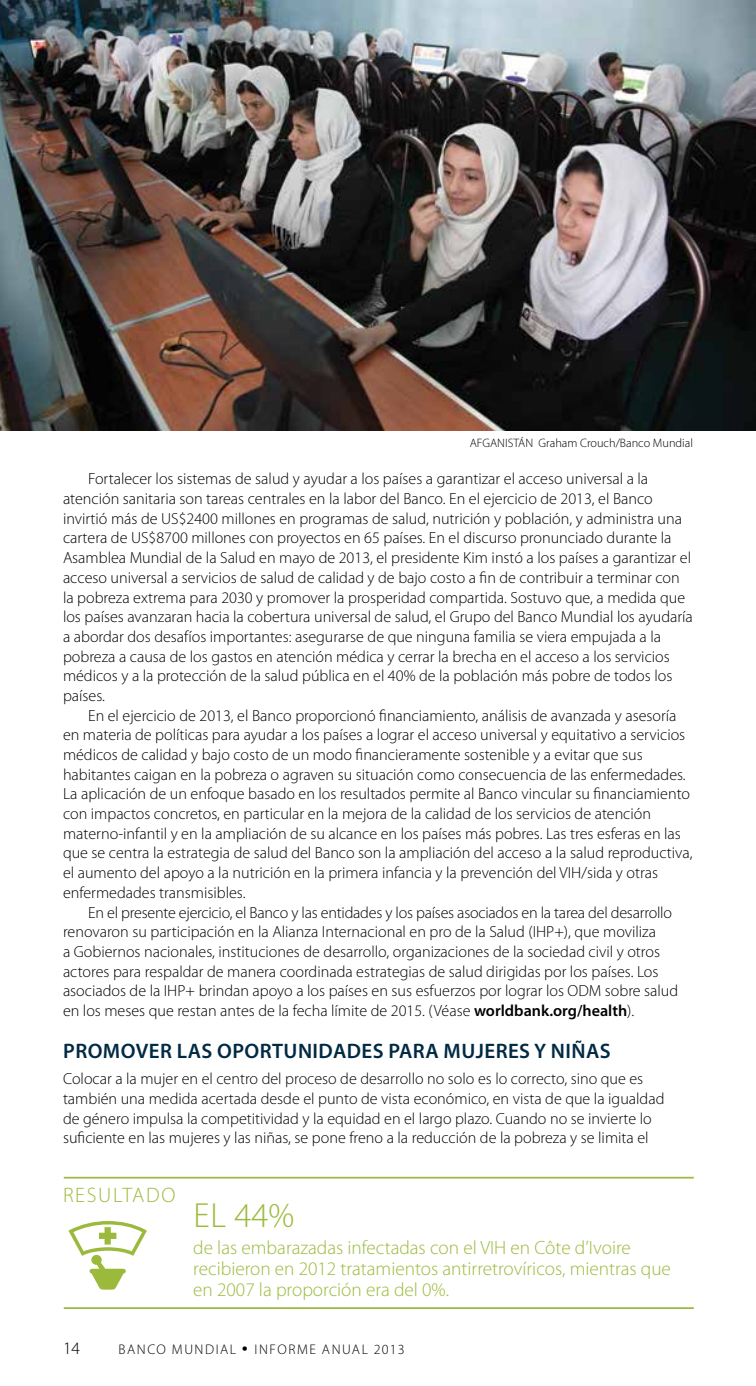
<style>
.page{position:relative;width:756px;height:1386px;background:#fff}
.page>*{position:absolute;margin:0;border:0;box-sizing:border-box;transform-origin:0 0}
.t1{font:300 35px "Myriad Pro";color:#9bba3c}
.t2{font:600 21px "Myriad Pro";letter-spacing:.02em;color:#002a43}
.t3{font:300 21px "Myriad Pro";letter-spacing:.08em;color:#9bba3c}
.t4{font:300 19.25px/21px "Myriad Pro";color:#9bba3c}
.t5{font:300 17.5px "Myriad Pro";color:#000}
.t6{font:300 16.1px/19.8px "Myriad Pro";color:#000}
.t7{font:300 14px "Myriad Pro";letter-spacing:.11em;color:#000}
.t8{font:300 12.25px "Myriad Pro";color:#000}
.s1{font-weight:600}
.s2{font-size:24.5px}
</style>
<div class="page">
<svg style="left:68px;top:1221px;width:79px;height:69px"></svg>
<hr style="left:64px;top:1307px;width:630px;height:2px;background:#9bba3c">
<hr style="left:64px;top:1177px;width:630px;height:2px;background:#9bba3c">
<img style="left:0;top:0;width:756px;height:430px">
<p class="t8" style="left:470px;top:436px;width:225px">AFGANISTÁN Graham Crouch/Banco Mundial</p>
<p class="t6" style="left:63px;top:469px;width:631px;text-indent:25px">Fortalecer los sistemas de salud y ayudar a los países a garantizar el acceso universal a la atención sanitaria son tareas centrales en la labor del Banco. En el ejercicio de 2013, el Banco invirtió más de US$2400 millones en programas de salud, nutrición y población, y administra una cartera de US$8700 millones con proyectos en 65 países. En el discurso pronunciado durante la Asamblea Mundial de la Salud en mayo de 2013, el presidente Kim instó a los países a garantizar el acceso universal a servicios de salud de calidad y de bajo costo a fin de contribuir a terminar con la pobreza extrema para 2030 y promover la prosperidad compartida. Sostuvo que, a medida que los países avanzaran hacia la cobertura universal de salud, el Grupo del Banco Mundial los ayudaría a abordar dos desafíos importantes: asegurarse de que ninguna familia se viera empujada a la pobreza a causa de los gastos en atención médica y cerrar la brecha en el acceso a los servicios médicos y a la protección de la salud pública en el 40% de la población más pobre de todos los países.</p>
<p class="t6" style="left:63px;top:706px;width:631px;text-indent:25px">En el ejercicio de 2013, el Banco proporcionó financiamiento, análisis de avanzada y asesoría en materia de políticas para ayudar a los países a lograr el acceso universal y equitativo a servicios médicos de calidad y bajo costo de un modo financieramente sostenible y a evitar que sus habitantes caigan en la pobreza o agraven su situación como consecuencia de las enfermedades.<br>La aplicación de un enfoque basado en los resultados permite al Banco vincular su financiamiento con impactos concretos, en particular en la mejora de la calidad de los servicios de atención materno-infantil y en la ampliación de su alcance en los países más pobres. Las tres esferas en las que se centra la estrategia de salud del Banco son la ampliación del acceso a la salud reproductiva, el aumento del apoyo a la nutrición en la primera infancia y la prevención del VIH/sida y otras enfermedades transmisibles.</p>
<p class="t6" style="left:63px;top:903px;width:617px;text-indent:25px">En el presente ejercicio, el Banco y las entidades y los países asociados en la tarea del desarrollo renovaron su participación en la Alianza Internacional en pro de la Salud (IHP+), que moviliza<br>a Gobiernos nacionales, instituciones de desarrollo, organizaciones de la sociedad civil y otros actores para respaldar de manera coordinada estrategias de salud dirigidas por los países. Los asociados de la IHP+ brindan apoyo a los países en sus esfuerzos por lograr los ODM sobre salud en los meses que restan antes de la fecha límite de 2015. (Véase <span class="s1">WORLDBANK.ORG/HEALTH</span>).</p>
<h2 class="t2" style="left:63px;top:1038px;width:549px">PROMOVER LAS OPORTUNIDADES PARA MUJERES Y NIÑAS</h2>
<p class="t6" style="left:63px;top:1069px;width:603px">Colocar a la mujer en el centro del proceso de desarrollo no solo es lo correcto, sino que es también una medida acertada desde el punto de vista económico, en vista de que la igualdad de género impulsa la competitividad y la equidad en el largo plazo. Cuando no se invierte lo suficiente en las mujeres y las niñas, se pone freno a la reducción de la pobreza y se limita el</p>
<h2 class="t3" style="left:63px;top:1184px;width:114px">RESULTADO</h2>
<h1 class="t1" style="left:194px;top:1196px;width:102px">EL 44%</h1>
<p class="t4" style="left:193px;top:1238px;width:479px">de las embarazadas infectadas con el VIH en Côte d’Ivoire recibieron en 2012 tratamientos antirretrovíricos, mientras que en 2007 la proporción era del 0%.</p>
<p class="t5" style="left:63px;top:1338px;width:19px">14</p>
<p class="t7" style="left:119px;top:1341px;width:288px">BANCO MUNDIAL <span class="s2">•</span> INFORME ANUAL 2013</p>
</div>
